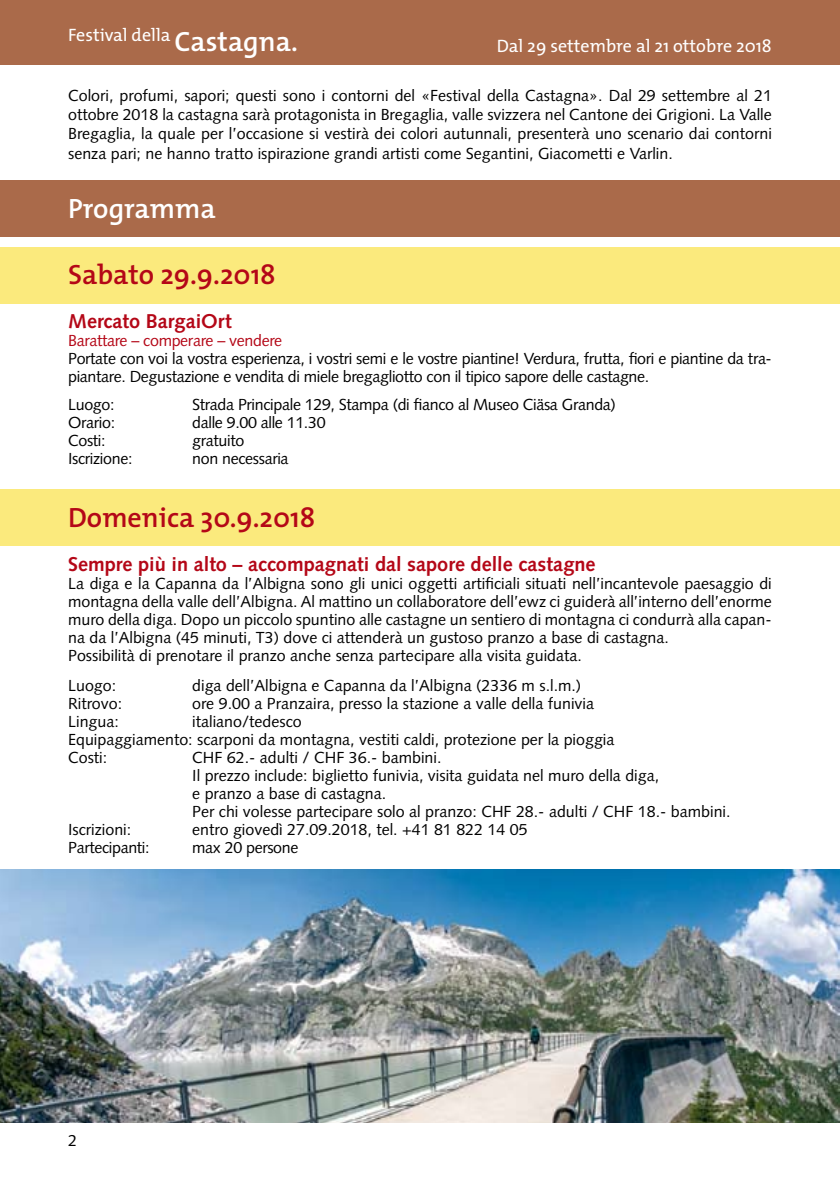
<style>
.page{position:relative;width:840px;height:1191px;background:#fff}
.page>*{position:absolute;margin:0;border:0;box-sizing:border-box;transform-origin:0 0}
.t1{font:600 28px "The Mix";color:#b40717}
.t2{font:600 28px "The Mix";color:#fff}
.t3{font:700 20px "Syntax";color:#b40717}
.t4{font:18px "The Mix";color:#fff}
.t5{font:16px/18px "Syntax";color:#000}
.t6{font:16px/18px "Syntax";letter-spacing:-.02em;color:#000}
.t7{font:16px "Syntax";letter-spacing:-.02em;color:#b40717}
.s1{font-weight:600;font-size:28px}
</style>
<div class="page">
<div style="left:0;top:0;width:839px;height:65px;background:#aa6a4a"></div>
<div style="left:0;top:180px;width:839px;height:57px;background:#aa6a4a"></div>
<div style="left:0;top:247px;width:839px;height:56px;background:#fbea7d"></div>
<div style="left:0;top:489px;width:839px;height:57px;background:#fbea7d"></div>
<img style="left:0;top:869px;width:839px;height:254px">
<p class="t4" style="left:68px;top:20px;width:231px">Festival della <span class="s1">Castagna.</span></p>
<p class="t4" style="left:496px;top:30px;width:276px">Dal 29 settembre al 21 ottobre 2018</p>
<p class="t5" style="left:68px;top:86px;width:705px;line-height:19.2px;text-align:justify">Colori, profumi, sapori; questi sono i contorni del «Festival della Castagna». Dal 29 settembre al 21 ottobre 2018 la castagna sarà protagonista in Bregaglia, valle svizzera nel Cantone dei Grigioni. La Valle Bregaglia, la quale per l’occasione si vestirà dei colori autunnali, presenterà uno scenario dai contorni senza pari; ne hanno tratto ispirazione grandi artisti come Segantini, Giacometti e Varlin.</p>
<h1 class="t2" style="left:68px;top:185px;width:149px">Programma</h1>
<h1 class="t1" style="left:68px;top:251px;width:209px">Sabato 29.9.2018</h1>
<p class="t3" style="left:68px;top:309px;width:165px">Mercato BargaiOrt</p>
<p class="t7" style="left:68px;top:331px;width:215px">Barattare – comperare – vendere</p>
<p class="t6" style="left:68px;top:349px;width:704px">Portate con voi la vostra esperienza, i vostri semi e le vostre piantine! Verdura, frutta, fiori e piantine da tra&shy;piantare. Degustazione e vendita di miele bregagliotto con il tipico sapore delle castagne.</p>
<p class="t5" style="left:68px;top:395px;width:48px">Luogo:</p>
<p class="t6" style="left:192px;top:395px;width:425px">Strada Principale 129, Stampa (di fianco al Museo Ciäsa Granda)</p>
<p class="t5" style="left:68px;top:413px;width:48px">Orario:</p>
<p class="t6" style="left:192px;top:413px;width:135px">dalle 9.00 alle 11.30</p>
<p class="t5" style="left:68px;top:431px;width:39px">Costi:</p>
<p class="t6" style="left:192px;top:431px;width:53px">gratuito</p>
<p class="t6" style="left:68px;top:449px;width:66px">Iscrizione:</p>
<p class="t6" style="left:192px;top:449px;width:98px">non necessaria</p>
<h1 class="t1" style="left:68px;top:494px;width:248px">Domenica 30.9.2018</h1>
<p class="t3" style="left:68px;top:553px;width:528px">Sempre più in alto – accompagnati dal sapore delle castagne</p>
<p class="t5" style="left:68px;top:575px;width:704px">La diga e la Capanna da l’Albigna sono gli unici oggetti artificiali situati nell’incantevole paesaggio di montagna della valle dell’Albigna. Al mattino un collaboratore dell’ewz ci guiderà all’interno dell’enorme muro della diga. Dopo un piccolo spuntino alle castagne un sentiero di montagna ci condurrà alla capan&shy;na da l’Albigna (45 minuti, T3) dove ci attenderà un gustoso pranzo a base di castagna.<br>Possibilità di prenotare il pranzo anche senza partecipare alla visita guidata.</p>
<p class="t5" style="left:68px;top:677px;width:50px">Luogo:</p>
<p class="t5" style="left:192px;top:677px;width:390px">diga dell’Albigna e Capanna da l’Albigna (2336 m s.l.m.)</p>
<p class="t5" style="left:68px;top:695px;width:56px">Ritrovo:</p>
<p class="t5" style="left:192px;top:695px;width:403px">ore 9.00 a Pranzaira, presso la stazione a valle della funivia</p>
<p class="t5" style="left:68px;top:713px;width:52px">Lingua:</p>
<p class="t5" style="left:68px;top:713px;width:547px;text-indent:124px">italiano/tedesco<br>Equipaggiamento: scarponi da montagna, vestiti caldi, protezione per la pioggia<br>Costi:</p>
<p class="t5" style="left:192px;top:749px;width:539px">CHF 62.- adulti / CHF 36.- bambini.<br>Il prezzo include: biglietto funivia, visita guidata nel muro della diga,<br>e pranzo a base di castagna.<br>Per chi volesse partecipare solo al pranzo: CHF 28.- adulti / CHF 18.- bambini.</p>
<p class="t5" style="left:68px;top:821px;width:65px">Iscrizioni:</p>
<p class="t5" style="left:192px;top:821px;width:336px">entro giovedì 27.09.2018, tel. +41 81 822 14 05</p>
<p class="t6" style="left:68px;top:839px;width:83px">Partecipanti:</p>
<p class="t6" style="left:192px;top:839px;width:108px">max 20 persone</p>
<p class="t5" style="left:68px;top:1131px;width:10px">2</p>
</div>
